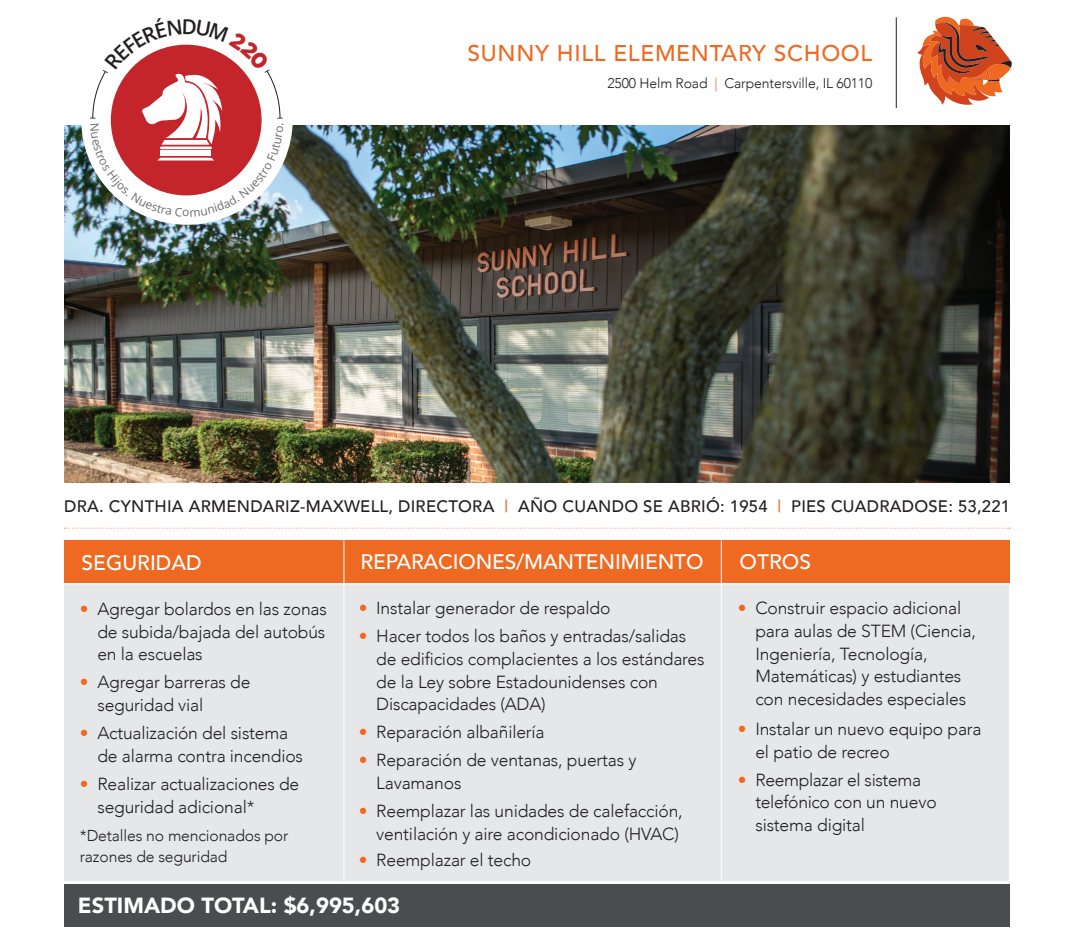
<style>
.page{position:relative;width:1071px;height:945px;background:#fff}
.page>*{position:absolute;margin:0;border:0;box-sizing:border-box;transform-origin:0 0}
.t1{font:500 22.75px "Avenir";letter-spacing:.03em;color:#ee6922}
.t2{font:900 21.88px "Avenir";color:#fff}
.t3{font:500 21px "Avenir";letter-spacing:-.01em;color:#fff}
.t4{font:300 17.5px/22.8px "Avenir";letter-spacing:-.01em;color:#231f20}
.t5{font:500 16.62px "Avenir";letter-spacing:.015em;color:#231f20}
.t6{font:300 15.75px/21px "Avenir";letter-spacing:-.01em;color:#231f20}
.t7{font:300 14px "Avenir";letter-spacing:-.01em;color:#231f20}
.s1{color:#ee6922}
</style>
<div class="page">
<img style="left:64px;top:125px;width:945px;height:358px">
<div style="left:81px;top:13px;width:212px;height:212px;background:#fff;border-radius:50%"></div>
<svg style="left:917px;top:17px;width:95px;height:88px"></svg>
<hr style="left:896px;top:17px;width:1px;height:91px;background:#231f20">
<div style="left:64px;top:540px;width:944px;height:341px;background:#e6e7e9"></div>
<hr style="left:64px;top:583px;width:945px;height:1px;background:#fff">
<div style="left:64px;top:541px;width:945px;height:42px;background:#ee6922"></div>
<hr style="left:344px;top:541px;width:1px;height:352px;background:#fff">
<hr style="left:721px;top:541px;width:1px;height:352px;background:#fff">
<div style="left:64px;top:884px;width:945px;height:43px;background:#4b4c4d"></div>
<svg style="left:64px;top:528px;width:946px;height:1px"></svg>
<svg style="left:90px;top:44px;width:194px;height:173px"></svg>
<h1 class="t1" style="left:468px;top:34px;width:406px">SUNNY HILL ELEMENTARY SCHOOL</h1>
<p class="t7" style="left:607px;top:74px;width:266px">2500 Helm Road <span class="s1">|</span> Carpentersville, IL 60110</p>
<p class="t5" style="left:64px;top:492px;width:947px">DRA. CYNTHIA ARMENDARIZ-MAXWELL, DIRECTORA <span class="s1">|</span> AÑO CUANDO SE ABRIÓ: 1954 <span class="s1">|</span> PIES CUADRADOSE: 53,221</p>
<p class="t3" style="left:82px;top:544px;width:122px">SEGURIDAD</p>
<p class="t3" style="left:361px;top:544px;width:345px">REPARACIONES/MANTENIMIENTO</p>
<p class="t3" style="left:740px;top:544px;width:73px">OTROS</p>
<p class="t4" style="left:97px;top:597px;width:231px;text-align:justify;text-indent:-18px"><span class="s1">•</span> Agregar bolardos en las zonas de subida/bajada del autobús en la escuelas</p>
<p class="t4" style="left:97px;top:671px;width:155px;text-indent:-18px"><span class="s1">•</span> Agregar barreras de seguridad vial</p>
<p class="t4" style="left:97px;top:722px;width:207px;text-indent:-18px"><span class="s1">•</span> Actualización del sistema de alarma contra incendios</p>
<p class="t4" style="left:97px;top:772px;width:203px;text-indent:-18px"><span class="s1">•</span> Realizar actualizaciones de seguridad adicional*</p>
<p class="t6" style="left:80px;top:825px;width:210px">*Detalles no mencionados por razones de seguridad</p>
<p class="t4" style="left:359px;top:597px;width:253px"><span class="s1">•</span> Instalar generador de respaldo</p>
<p class="t4" style="left:376px;top:625px;width:330px;text-indent:-18px"><span class="s1">•</span> Hacer todos los baños y entradas/salidas de edificios complacientes a los estándares de la Ley sobre Estadounidenses con Discapacidades (ADA)</p>
<p class="t4" style="left:359px;top:721px;width:187px"><span class="s1">•</span> Reparación albañilería</p>
<p class="t4" style="left:376px;top:749px;width:262px;text-indent:-18px"><span class="s1">•</span> Reparación de ventanas, puertas y<br>Lavamanos</p>
<p class="t4" style="left:359px;top:800px;width:326px;text-align:right"><span class="s1">•</span> Reemplazar las unidades de calefacción, ventilación y aire acondicionado (HVAC)</p>
<p class="t4" style="left:359px;top:849px;width:174px"><span class="s1">•</span> Reemplazar el techo</p>
<p class="t2" style="left:78px;top:887px;width:324px">ESTIMADO TOTAL: $6,995,603</p>
<p class="t4" style="left:755px;top:597px;width:222px;text-indent:-18px"><span class="s1">•</span> Construir espacio adicional para aulas de STEM (Ciencia,<br>Ingeniería, Tecnología,<br>Matemáticas) y estudiantes con necesidades especiales</p>
<p class="t4" style="left:755px;top:717px;width:228px;text-indent:-18px"><span class="s1">•</span> Instalar un nuevo equipo para el patio de recreo</p>
<p class="t4" style="left:755px;top:768px;width:183px;text-indent:-18px"><span class="s1">•</span> Reemplazar el sistema telefónico con un nuevo sistema digital</p>
</div>
